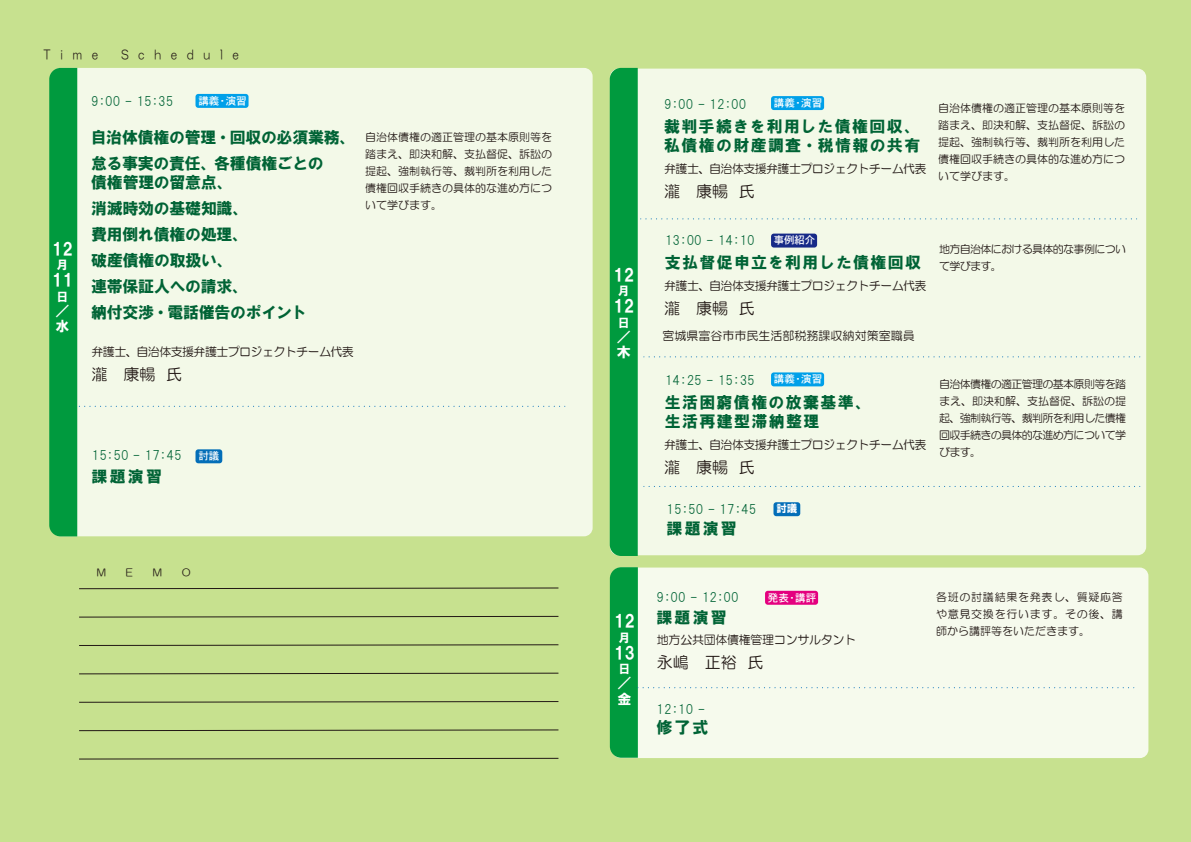
<style>
.page{position:relative;width:1191px;height:842px;background:#c7e18f}
.page>*{position:absolute;margin:0;border:0;box-sizing:border-box;transform-origin:0 0}
.t1{font:17px "HGP Soei Kakugothic UB";color:#fff}
.t2{font:16px/26px "HG Soei Kakugothic UB";letter-spacing:-.01em;color:#006335}
.t3{font:16px/19.2px "HG Soei Kakugothic UB";letter-spacing:.08em;color:#006335}
.t4{font:16px "HG Maru Gothic MPRO";color:#221815}
.t5{font:16px "HG Soei Kakugothic UB";letter-spacing:.075em;color:#006335}
.t6{font:14px/15.4px "HGP Soei Kakugothic UB";color:#fff}
.t7{font:13px "HGP Gothic M";color:#006335}
.t8{font:12.5px "HG Maru Gothic MPRO";letter-spacing:1em;color:#221815;scale:.8 1}
.t9{font:12px "HG Maru Gothic MPRO";letter-spacing:-.05em;color:#221815}
.t10{font:12px "HG Maru Gothic MPRO";color:#221815}
.t11{font:12px "HG Maru Gothic MPRO";letter-spacing:-.025em;color:#221815}
.t12{font:12px "HGP Soei Kakugothic UB";color:#fff}
.t13{font:11px/17px "HG Maru Gothic MPRO";color:#221815;text-align:justify}
.t14{font:11px/17px "HG Maru Gothic MPRO";letter-spacing:-.06em;color:#221815}
.t15{font:10.5px "DHHS Gothic W5 WINP RKSJ H";color:#fff}
.t16{font:10.5px "HG Soei Kakugothic UB";color:#fff}
.t17{font:10px "HG Maru Gothic MPRO";color:#221815}
</style>
<div class="page">
<div style="left:612px;top:567px;width:536px;height:191px;background:#f6faed;border-radius:9px"></div>
<svg style="left:610px;top:567px;width:524px;height:191px"></svg>
<div style="left:765px;top:591px;width:53px;height:14px;background:#e4007f;border-radius:3px"></div>
<div style="left:610px;top:68px;width:530px;height:488px;background:#f3f9e8"></div>
<div style="left:52px;top:68px;width:540px;height:468px;background:#f3f9e8;border-radius:9px"></div>
<svg style="left:49px;top:68px;width:517px;height:468px"></svg>
<div style="left:771px;top:372px;width:53px;height:14px;background:#00a0e9;border-radius:3px"></div>
<div style="left:771px;top:234px;width:46px;height:14px;background:#172a88;border-radius:3px"></div>
<div style="left:771px;top:96px;width:53px;height:14px;background:#00a0e9;border-radius:3px"></div>
<div style="left:195px;top:94px;width:53px;height:14px;background:#00a0e9;border-radius:3px"></div>
<svg style="left:79px;top:587px;width:480px;height:2px"></svg>
<svg style="left:79px;top:616px;width:480px;height:2px"></svg>
<svg style="left:79px;top:644px;width:480px;height:2px"></svg>
<svg style="left:79px;top:673px;width:480px;height:1px"></svg>
<svg style="left:79px;top:701px;width:480px;height:2px"></svg>
<svg style="left:79px;top:729px;width:480px;height:2px"></svg>
<svg style="left:79px;top:758px;width:480px;height:1px"></svg>
<p class="t8" style="left:44px;top:48px;width:69px">Time</p>
<p class="t8" style="left:121px;top:48px;width:148px">Schedule</p>
<h1 class="t1" style="left:52px;top:240px;width:23px">12</h1>
<p class="t12" style="left:57px;top:259px;width:11px">月</p>
<h1 class="t1" style="left:52px;top:271px;width:23px">11</h1>
<p class="t12" style="left:57px;top:290px;width:12px">日</p>
<p class="t6" style="left:56px;top:303px;width:15px">／水</p>
<p class="t7" style="left:91px;top:94px;width:84px">9：00 - 15：35</p>
<h2 class="t2" style="left:91px;top:124px;width:266px">自治体債権の管理・回収の必須業務、怠る事実の責任、各種債権ごとの</h2>
<h2 class="t2" style="left:91px;top:170px;width:218px">債権管理の留意点、<br>消滅時効の基礎知識、<br>費用倒れ債権の処理、<br>破産債権の取扱い、<br>連帯保証人への請求、<br>納付交渉・電話催告のポイント</h2>
<p class="t15" style="left:198px;top:95px;width:50px">講義・演習</p>
<p class="t15" style="left:774px;top:97px;width:50px">講義・演習</p>
<p class="t7" style="left:664px;top:98px;width:84px">9：00 - 12：00</p>
<h2 class="t3" style="left:664px;top:116px;width:258px">裁判手続きを利用した債権回収、私債権の財産調査・税情報の共有</h2>
<p class="t13" style="left:365px;top:128px;width:189px">自治体債権の適正管理の基本原則等を踏まえ、即決和解、支払督促、訴訟の提起、強制執行等、裁判所を利用した債権回収手続きの具体的な進め方について学びます。</p>
<p class="t9" style="left:664px;top:162px;width:264px">弁護士、自治体支援弁護士プロジェクトチーム代表</p>
<h2 class="t4" style="left:664px;top:183px;width:92px">瀧　康暢 氏</h2>
<p class="t7" style="left:665px;top:234px;width:91px">13：00 - 14：10</p>
<h2 class="t5" style="left:665px;top:254px;width:258px">支払督促申立を利用した債権回収</h2>
<p class="t15" style="left:774px;top:235px;width:43px">事例紹介</p>
<h1 class="t1" style="left:613px;top:266px;width:23px">12</h1>
<p class="t12" style="left:618px;top:285px;width:11px">月</p>
<h1 class="t1" style="left:613px;top:297px;width:23px">12</h1>
<p class="t12" style="left:618px;top:316px;width:12px">日</p>
<p class="t6" style="left:617px;top:329px;width:15px">／木</p>
<p class="t9" style="left:664px;top:279px;width:264px">弁護士、自治体支援弁護士プロジェクトチーム代表</p>
<h2 class="t4" style="left:664px;top:300px;width:92px">瀧　康暢 氏</h2>
<p class="t10" style="left:662px;top:330px;width:253px">宮城県富谷市市民生活部税務課収納対策室職員</p>
<p class="t15" style="left:774px;top:374px;width:50px">講義・演習</p>
<p class="t9" style="left:92px;top:346px;width:264px">弁護士、自治体支援弁護士プロジェクトチーム代表</p>
<h2 class="t4" style="left:92px;top:366px;width:92px">瀧　康暢 氏</h2>
<p class="t7" style="left:665px;top:374px;width:91px">14：25 - 15：35</p>
<h2 class="t3" style="left:665px;top:393px;width:208px">生活困窮債権の放棄基準、生活再建型滞納整理</h2>
<p class="t7" style="left:92px;top:449px;width:91px">15：50 - 17：45</p>
<h2 class="t2" style="left:92px;top:463px;width:72px">課題演習</h2>
<p class="t15" style="left:198px;top:451px;width:22px">討議</p>
<p class="t9" style="left:664px;top:439px;width:264px">弁護士、自治体支援弁護士プロジェクトチーム代表</p>
<h2 class="t4" style="left:664px;top:459px;width:92px">瀧　康暢 氏</h2>
<p class="t7" style="left:666px;top:503px;width:91px">15：50 - 17：45</p>
<h2 class="t2" style="left:666px;top:515px;width:72px">課題演習</h2>
<p class="t16" style="left:776px;top:503px;width:22px">討議</p>
<p class="t13" style="left:938px;top:100px;width:188px">自治体債権の適正管理の基本原則等を踏まえ、即決和解、支払督促、訴訟の提起、強制執行等、裁判所を利用した債権回収手続きの具体的な進め方について学びます。</p>
<p class="t14" style="left:939px;top:241px;width:188px">地方自治体における具体的な事例について学びます。</p>
<p class="t13" style="left:939px;top:376px;width:189px">自治体債権の適正管理の基本原則等を踏まえ、即決和解、支払督促、訴訟の提起、強制執行等、裁判所を利用した債権回収手続きの具体的な進め方について学びます。</p>
<p class="t17" style="left:97px;top:568px;width:11px">M</p>
<p class="t17" style="left:126px;top:568px;width:8px">E</p>
<p class="t17" style="left:153px;top:568px;width:11px">M</p>
<p class="t17" style="left:182px;top:568px;width:10px">O</p>
<h1 class="t1" style="left:614px;top:613px;width:23px">12</h1>
<p class="t12" style="left:618px;top:632px;width:11px">月</p>
<h1 class="t1" style="left:614px;top:644px;width:23px">13</h1>
<p class="t12" style="left:618px;top:663px;width:12px">日</p>
<p class="t6" style="left:617px;top:675px;width:15px">／金</p>
<p class="t7" style="left:656px;top:591px;width:84px">9：00 - 12：00</p>
<h2 class="t2" style="left:656px;top:604px;width:72px">課題演習</h2>
<p class="t15" style="left:768px;top:592px;width:50px">発表・講評</p>
<p class="t11" style="left:657px;top:634px;width:201px">地方公共団体債権管理コンサルタント</p>
<h2 class="t4" style="left:657px;top:655px;width:108px">永嶋　正裕 氏</h2>
<p class="t7" style="left:656px;top:703px;width:50px">12：10 -</p>
<h2 class="t2" style="left:656px;top:714px;width:54px">修了式</h2>
<p class="t13" style="left:936px;top:589px;width:188px">各班の討議結果を発表し、質疑応答や意見交換を行います。その後、講師から講評等をいただきます。</p>
</div>
